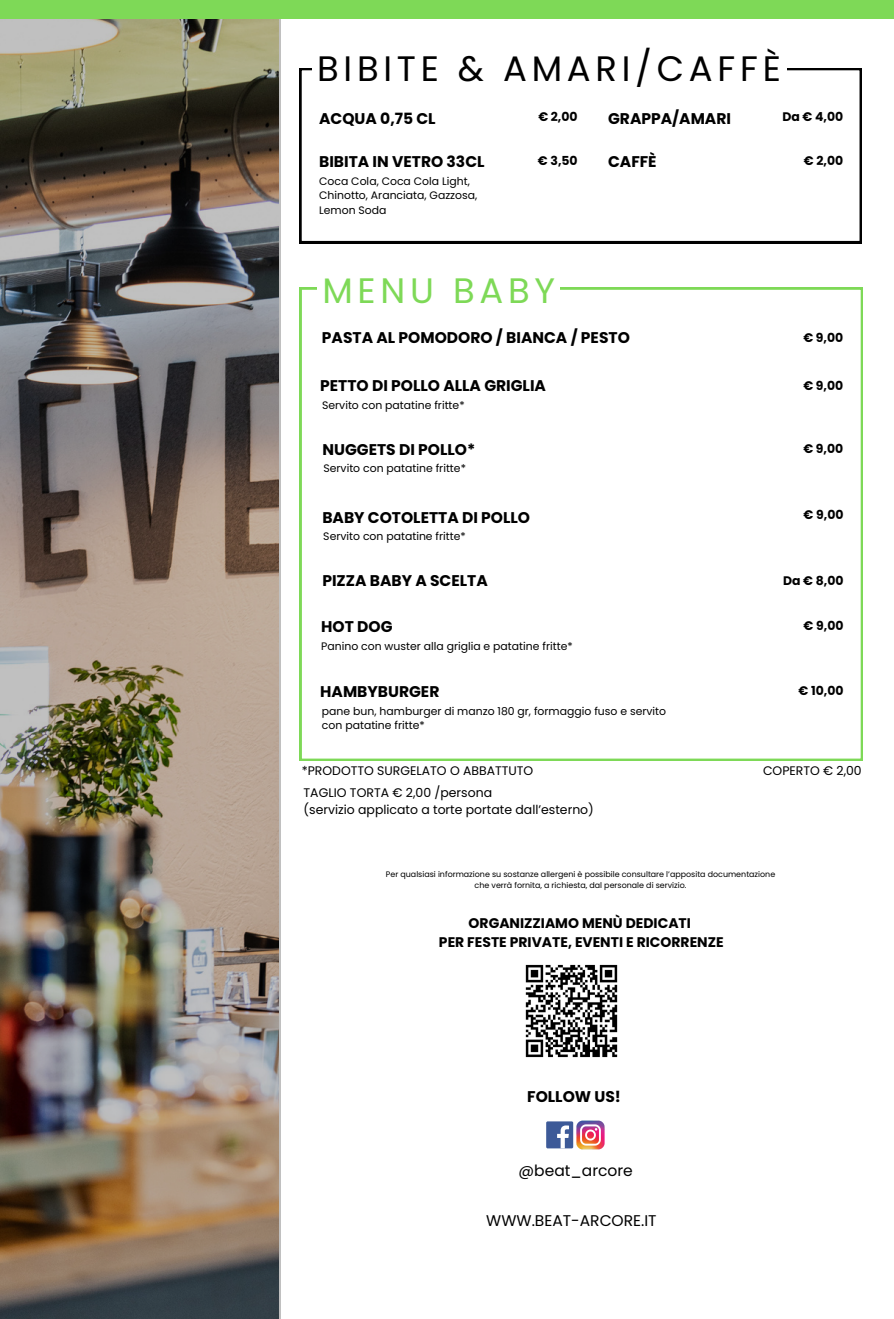
<style>
.page{position:relative;width:894px;height:1319px;background:#fff}
.page>*{position:absolute;margin:0;border:0;box-sizing:border-box;transform-origin:0 0}
.t1{font:35.4px "Poppins";letter-spacing:.135em;color:#000}
.t2{font:35.4px "Poppins";letter-spacing:.135em;color:#7ed957}
.t3{font:700 15.45px "Poppins";color:#000}
.t4{font:15.45px "Poppins";color:#000}
.t5{font:700 13.95px/18.6px "Poppins";color:#000;text-align:center}
.t6{font:12.45px "Poppins";color:#000}
.t7{font:700 12.45px "Poppins";color:#000}
.t8{font:10.8px/14.4px "Poppins";color:#000}
.t9{font:7.95px "Poppins";color:#000}
</style>
<div class="page">
<svg style="left:299px;top:68px;width:562px;height:175px"></svg>
<div style="left:546px;top:1121px;width:27px;height:27px;background:#3d5a98"></div>
<svg style="left:557px;top:1125px;width:10px;height:23px"></svg>
<img style="left:567px;top:1120px;width:38px;height:30px">
<div style="left:311px;top:44px;width:475px;height:41px;background:#fff"></div>
<svg style="left:299px;top:287px;width:563px;height:474px"></svg>
<div style="left:317px;top:274px;width:242px;height:33px;background:#fff"></div>
<img style="left:525px;top:964px;width:93px;height:94px">
<img style="left:0;top:18px;width:280px;height:1300px">
<div style="left:0;top:0;width:893px;height:18px;background:#7ed957"></div>
<p class="t1" style="left:317px;top:44px;width:465px">BIBITE &amp; AMARI/CAFFÈ</p>
<h2 class="t3" style="left:319px;top:108px;width:118px">ACQUA 0,75 CL</h2>
<p class="t3" style="left:319px;top:150px;width:167px">BIBITA IN VETRO 33CL</p>
<h6 class="t8" style="left:319px;top:174px;width:152px">Coca Cola, Coca Cola Light,</h6>
<h1 class="t8" style="left:319px;top:188px;width:160px">Chinotto, Aranciata, Gazzosa,</h1>
<h2 class="t8" style="left:319px;top:203px;width:69px">Lemon Soda</h2>
<p class="t7" style="left:538px;top:108px;width:41px">€ 2,00</p>
<p class="t7" style="left:538px;top:152px;width:41px">€ 3,50</p>
<p class="t2" style="left:322px;top:266px;width:234px">MENU BABY</p>
<h6 class="t3" style="left:608px;top:108px;width:124px">GRAPPA/AMARI</h6>
<h2 class="t7" style="left:782px;top:108px;width:62px">Da € 4,00</h2>
<h2 class="t3" style="left:608px;top:150px;width:50px">CAFFÈ</h2>
<p class="t7" style="left:803px;top:152px;width:41px">€ 2,00</p>
<p class="t3" style="left:322px;top:327px;width:309px">PASTA AL POMODORO / BIANCA / PESTO</p>
<h6 class="t3" style="left:320px;top:375px;width:227px">PETTO DI POLLO ALLA GRIGLIA</h6>
<p class="t8" style="left:322px;top:398px;width:144px">Servito con patatine fritte*</p>
<h6 class="t3" style="left:322px;top:438px;width:154px">NUGGETS DI POLLO*</h6>
<h2 class="t8" style="left:323px;top:461px;width:144px">Servito con patatine fritte*</h2>
<h6 class="t3" style="left:322px;top:506px;width:209px">BABY COTOLETTA DI POLLO</h6>
<h4 class="t8" style="left:323px;top:529px;width:144px">Servito con patatine fritte*</h4>
<h6 class="t3" style="left:322px;top:570px;width:167px">PIZZA BABY A SCELTA</h6>
<h6 class="t3" style="left:321px;top:616px;width:73px">HOT DOG</h6>
<h5 class="t8" style="left:321px;top:638px;width:253px">Panino con wuster alla griglia e patatine fritte*</h5>
<h2 class="t3" style="left:320px;top:680px;width:121px">HAMBYBURGER</h2>
<p class="t8" style="left:322px;top:703px;width:345px">pane bun, hamburger di manzo 180 gr, formaggio fuso e servito con patatine fritte*</p>
<h2 class="t6" style="left:302px;top:762px;width:233px">*PRODOTTO SURGELATO O ABBATTUTO</h2>
<p class="t6" style="left:303px;top:784px;width:190px">TAGLIO TORTA € 2,00 /persona</p>
<p class="t6" style="left:303px;top:801px;width:292px">(servizio applicato a torte portate dall’esterno)</p>
<h6 class="t7" style="left:803px;top:329px;width:41px">€ 9,00</h6>
<p class="t7" style="left:803px;top:377px;width:41px">€ 9,00</p>
<h5 class="t7" style="left:803px;top:440px;width:41px">€ 9,00</h5>
<h6 class="t7" style="left:803px;top:506px;width:41px">€ 9,00</h6>
<p class="t7" style="left:782px;top:572px;width:62px">Da € 8,00</p>
<p class="t7" style="left:803px;top:617px;width:41px">€ 9,00</p>
<h2 class="t7" style="left:798px;top:682px;width:46px">€ 10,00</h2>
<h2 class="t6" style="left:762px;top:762px;width:100px">COPERTO € 2,00</h2>
<p class="t9" style="left:386px;top:868px;width:391px">Per qualsiasi informazione su sostanze allergeni è possibile consultare l’apposita documentazione</p>
<h2 class="t9" style="left:474px;top:879px;width:213px">che verrà fornita, a richiesta, dal personale di servizio.</h2>
<h2 class="t5" style="left:439px;top:914px;width:286px">ORGANIZZIAMO MENÙ DEDICATI<br>PER FESTE PRIVATE, EVENTI E RICORRENZE</h2>
<h2 class="t3" style="left:527px;top:1085px;width:95px">FOLLOW US!</h2>
<h6 class="t4" style="left:518px;top:1160px;width:116px">@beat_arcore</h6>
<h6 class="t4" style="left:486px;top:1210px;width:172px">WWW.BEAT-ARCORE.IT</h6>
</div>
